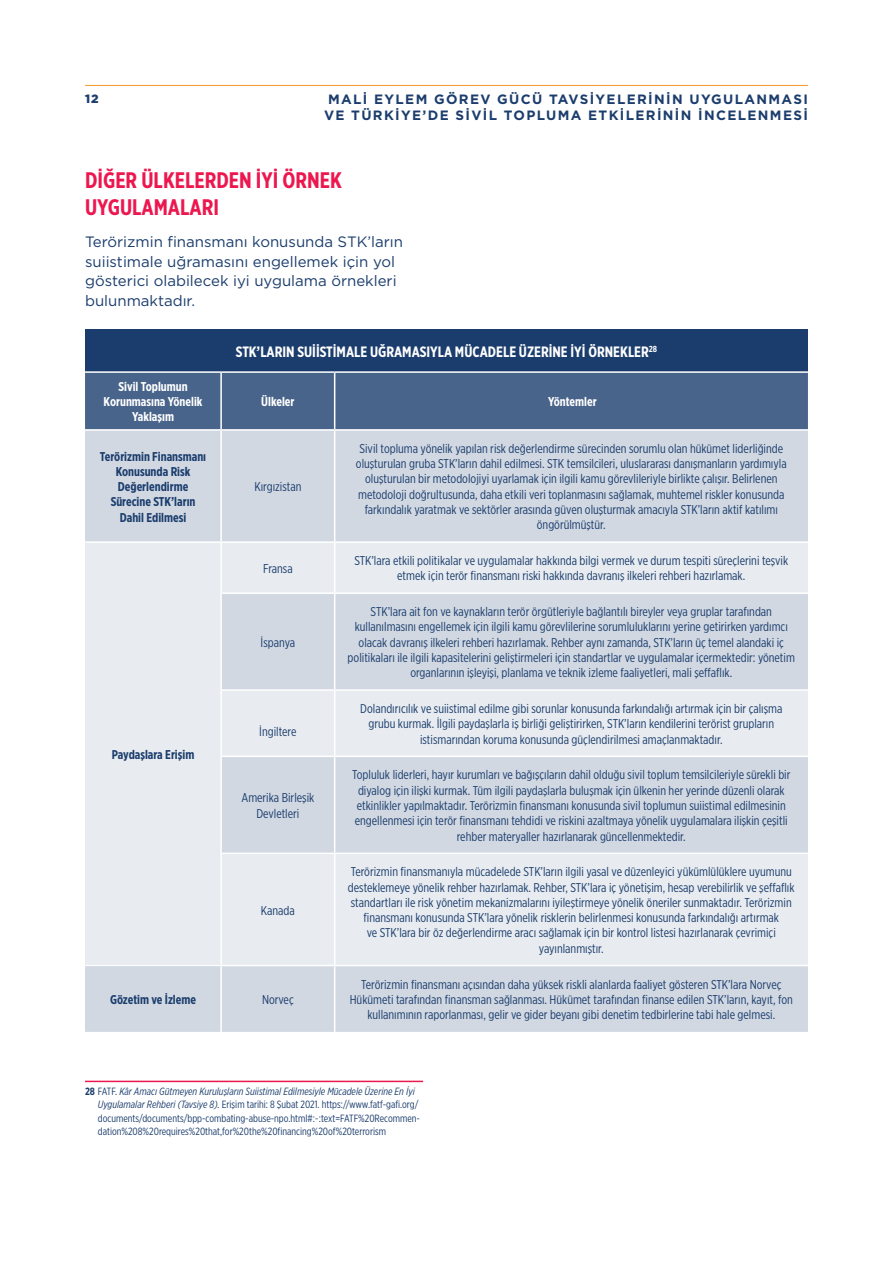
<style>
.page{position:relative;width:893px;height:1263px;background:#fff}
.page>*{position:absolute;margin:0;border:0;box-sizing:border-box;transform-origin:0 0}
.t1{font:700 22.5px/27px "Gotham X Narrow";color:#ed174f}
.t2{font:15px/19.5px "Gotham";color:#1b3d6d}
.t3{font:700 15px "Gotham X Narrow";color:#fff}
.t4{font:700 13.5px/16.2px "Gotham";letter-spacing:.1em;color:#1b3d6d;text-align:center}
.t5{font:12.75px/15.3px "Gotham X Narrow";color:#1b3d6d;text-align:center}
.t6{font:700 12.75px/15.3px "Gotham X Narrow";color:#1b3d6d;text-align:center}
.t7{font:700 12.75px/15.3px "Gotham X Narrow";color:#fff;text-align:center}
.t8{font:900 12px "Gotham";color:#1b3d6d}
.t9{font:10.5px/13.5px "Gotham X Narrow";color:#1b3d6d}
.s1{font-weight:700}
.s2{font-style:italic}
</style>
<div class="page">
<hr style="left:85px;top:85px;width:723px;height:1px;background:#f89728">
<div style="left:85px;top:330px;width:723px;height:42px;background:#1b3d6d"></div>
<div style="left:85px;top:373px;width:723px;height:56px;background:#49648b"></div>
<div style="left:85px;top:431px;width:723px;height:601px;background:#d1d8e2"></div>
<svg style="left:85px;top:543px;width:723px;height:422px;fill:#e8ecf0"></svg>
<hr style="left:85px;top:371px;width:136px;height:2px;background:#fff">
<hr style="left:221px;top:371px;width:114px;height:2px;background:#fff">
<hr style="left:220px;top:373px;width:2px;height:56px;background:#fff">
<hr style="left:335px;top:371px;width:473px;height:2px;background:#fff">
<hr style="left:334px;top:373px;width:1px;height:56px;background:#fff">
<hr style="left:220px;top:431px;width:2px;height:110px;background:#fff">
<hr style="left:334px;top:431px;width:1px;height:110px;background:#fff">
<hr style="left:85px;top:541px;width:136px;height:2px;background:#fff">
<hr style="left:221px;top:541px;width:114px;height:2px;background:#fff">
<hr style="left:220px;top:543px;width:2px;height:49px;background:#fff">
<hr style="left:335px;top:541px;width:473px;height:2px;background:#fff">
<hr style="left:334px;top:543px;width:1px;height:49px;background:#fff">
<hr style="left:220px;top:592px;width:115px;height:2px;background:#fff">
<hr style="left:220px;top:594px;width:2px;height:95px;background:#fff">
<hr style="left:335px;top:592px;width:473px;height:2px;background:#fff">
<hr style="left:334px;top:594px;width:1px;height:95px;background:#fff">
<hr style="left:220px;top:689px;width:115px;height:2px;background:#fff">
<hr style="left:220px;top:691px;width:2px;height:65px;background:#fff">
<hr style="left:335px;top:689px;width:473px;height:2px;background:#fff">
<hr style="left:334px;top:691px;width:1px;height:65px;background:#fff">
<hr style="left:220px;top:756px;width:115px;height:1px;background:#fff">
<hr style="left:220px;top:757px;width:2px;height:95px;background:#fff">
<hr style="left:335px;top:756px;width:473px;height:1px;background:#fff">
<hr style="left:334px;top:757px;width:1px;height:95px;background:#fff">
<hr style="left:220px;top:852px;width:115px;height:2px;background:#fff">
<hr style="left:220px;top:854px;width:2px;height:111px;background:#fff">
<hr style="left:335px;top:852px;width:473px;height:2px;background:#fff">
<hr style="left:334px;top:854px;width:1px;height:111px;background:#fff">
<hr style="left:85px;top:965px;width:135px;height:1px;background:#fff">
<hr style="left:220px;top:965px;width:115px;height:1px;background:#fff">
<hr style="left:220px;top:966px;width:2px;height:66px;background:#fff">
<hr style="left:335px;top:965px;width:473px;height:1px;background:#fff">
<hr style="left:334px;top:966px;width:1px;height:66px;background:#fff">
<hr style="left:85px;top:1081px;width:338px;height:1px;background:#ed174f">
<p class="t8" style="left:85px;top:90px;width:15px">12</p>
<p class="t4" style="left:324px;top:91px;width:485px">MALİ EYLEM GÖREV GÜCÜ TAVSİYELERİNİN UYGULANMASI<br>VE TÜRKİYE’DE SİVİL TOPLUMA ETKİLERİNİN İNCELENMESİ</p>
<h1 class="t1" style="left:85px;top:167px;width:258px">DIĞER ÜLKELERDEN İYI ÖRNEK<br>UYGULAMALARI</h1>
<p class="t2" style="left:85px;top:232px;width:320px">Terörizmin finansmanı konusunda STK’ların suiistimale uğramasını engellemek için yol gösterici olabilecek iyi uygulama örnekleri bulunmaktadır.</p>
<p class="t3" style="left:236px;top:342px;width:423px">STK’LARIN SUIISTIMALE UĞRAMASIYLA MÜCADELE ÜZERINE İYI ÖRNEKLER<sup>28</sup></p>
<p class="t7" style="left:104px;top:379px;width:100px">Sivil Toplumun<br>Korunmasına Yönelik<br>Yaklaşım</p>
<p class="t7" style="left:261px;top:394px;width:35px">Ülkeler</p>
<p class="t7" style="left:548px;top:394px;width:50px">Yöntemler</p>
<p class="t6" style="left:100px;top:448px;width:108px">Terörizmin Finansmanı<br>Konusunda Risk<br>Değerlendirme<br>Sürecine STK’ların<br>Dahil Edilmesi</p>
<p class="t6" style="left:112px;top:747px;width:84px">Paydaşlara Erişim</p>
<p class="t5" style="left:254px;top:479px;width:49px">Kırgızistan</p>
<p class="t5" style="left:356px;top:440px;width:432px">Sivil topluma yönelik yapılan risk değerlendirme sürecinden sorumlu olan hükümet liderliğinde oluşturulan gruba STK’ların dahil edilmesi. STK temsilcileri, uluslararası danışmanların yardımıyla oluşturulan bir metodolojiyi uyarlamak için ilgili kamu görevlileriyle birlikte çalışır. Belirlenen metodoloji doğrultusunda, daha etkili veri toplanmasını sağlamak, muhtemel riskler konusunda farkındalık yaratmak ve sektörler arasında güven oluşturmak amacıyla STK’ların aktif katılımı öngörülmüştür.</p>
<p class="t5" style="left:263px;top:560px;width:31px">Fransa</p>
<p class="t5" style="left:354px;top:553px;width:435px">STK’lara etkili politikalar ve uygulamalar hakkında bilgi vermek ve durum tespiti süreçlerini teşvik etmek için terör finansmanı riski hakkında davranış ilkeleri rehberi hazırlamak.</p>
<p class="t5" style="left:261px;top:634px;width:36px">İspanya</p>
<p class="t5" style="left:259px;top:724px;width:39px">İngiltere</p>
<p class="t5" style="left:241px;top:790px;width:74px">Amerika Birleşik<br>Devletleri</p>
<p class="t5" style="left:261px;top:902px;width:35px">Kanada</p>
<p class="t5" style="left:348px;top:604px;width:449px">STK’lara ait fon ve kaynakların terör örgütleriyle bağlantılı bireyler veya gruplar tarafından kullanılmasını engellemek için ilgili kamu görevlilerine sorumluluklarını yerine getirirken yardımcı olacak davranış ilkeleri rehberi hazırlamak. Rehber aynı zamanda, STK’ların üç temel alandaki iç politikaları ile ilgili kapasitelerini geliştirmeleri için standartlar ve uygulamalar içermektedir: yönetim organlarının işleyişi, planlama ve teknik izleme faaliyetleri, mali şeffaflık.</p>
<p class="t5" style="left:360px;top:701px;width:424px">Dolandırıcılık ve suiistimal edilme gibi sorunlar konusunda farkındalığı artırmak için bir çalışma grubu kurmak. İlgili paydaşlarla iş birliği geliştirirken, STK’ların kendilerini terörist grupların istismarından koruma konusunda güçlendirilmesi amaçlanmaktadır.</p>
<p class="t5" style="left:352px;top:767px;width:440px">Topluluk liderleri, hayır kurumları ve bağışçıların dahil olduğu sivil toplum temsilcileriyle sürekli bir diyalog için ilişki kurmak. Tüm ilgili paydaşlarla buluşmak için ülkenin her yerinde düzenli olarak etkinlikler yapılmaktadır. Terörizmin finansmanı konusunda sivil toplumun suiistimal edilmesinin engellenmesi için terör finansmanı tehdidi ve riskini azaltmaya yönelik uygulamalara ilişkin çeşitli rehber materyaller hazırlanarak güncellenmektedir.</p>
<p class="t5" style="left:348px;top:864px;width:448px">Terörizmin finansmanıyla mücadelede STK’ların ilgili yasal ve düzenleyici yükümlülüklere uyumunu desteklemeye yönelik rehber hazırlamak. Rehber, STK’lara iç yönetişim, hesap verebilirlik ve şeffaflık standartları ile risk yönetim mekanizmalarını iyileştirmeye yönelik öneriler sunmaktadır. Terörizmin finansmanı konusunda STK’lara yönelik risklerin belirlenmesi konusunda farkındalığı artırmak<br>ve STK’lara bir öz değerlendirme aracı sağlamak için bir kontrol listesi hazırlanarak çevrimiçi yayınlanmıştır.</p>
<p class="t6" style="left:110px;top:991px;width:88px">Gözetim ve İzleme</p>
<p class="t5" style="left:262px;top:991px;width:33px">Norveç</p>
<p class="t5" style="left:350px;top:976px;width:445px">Terörizmin finansmanı açısından daha yüksek riskli alanlarda faaliyet gösteren STK’lara Norveç<br>Hükümeti tarafından finansman sağlanması. Hükümet tarafından finanse edilen STK’ların, kayıt, fon kullanımının raporlanması, gelir ve gider beyanı gibi denetim tedbirlerine tabi hale gelmesi.</p>
<p class="t9" style="left:98px;top:1084px;width:324px;text-indent:-13px"><span class="s1">28</span> FATF. <span class="s2">Kâr Amacı Gütmeyen Kuruluşların Suiistimal Edilmesiyle Mücadele Üzerine En İyi Uygulamalar Rehberi (Tavsiye 8).</span> Erişim tarihi: 8 Şubat 2021. https://www.fatf-gafi.org/ documents/documents/bpp-combating-abuse-npo.html#:~:text=FATF%20Recommen&shy;dation%208%20requires%20that,for%20the%20financing%20of%20terrorism</p>
</div>
